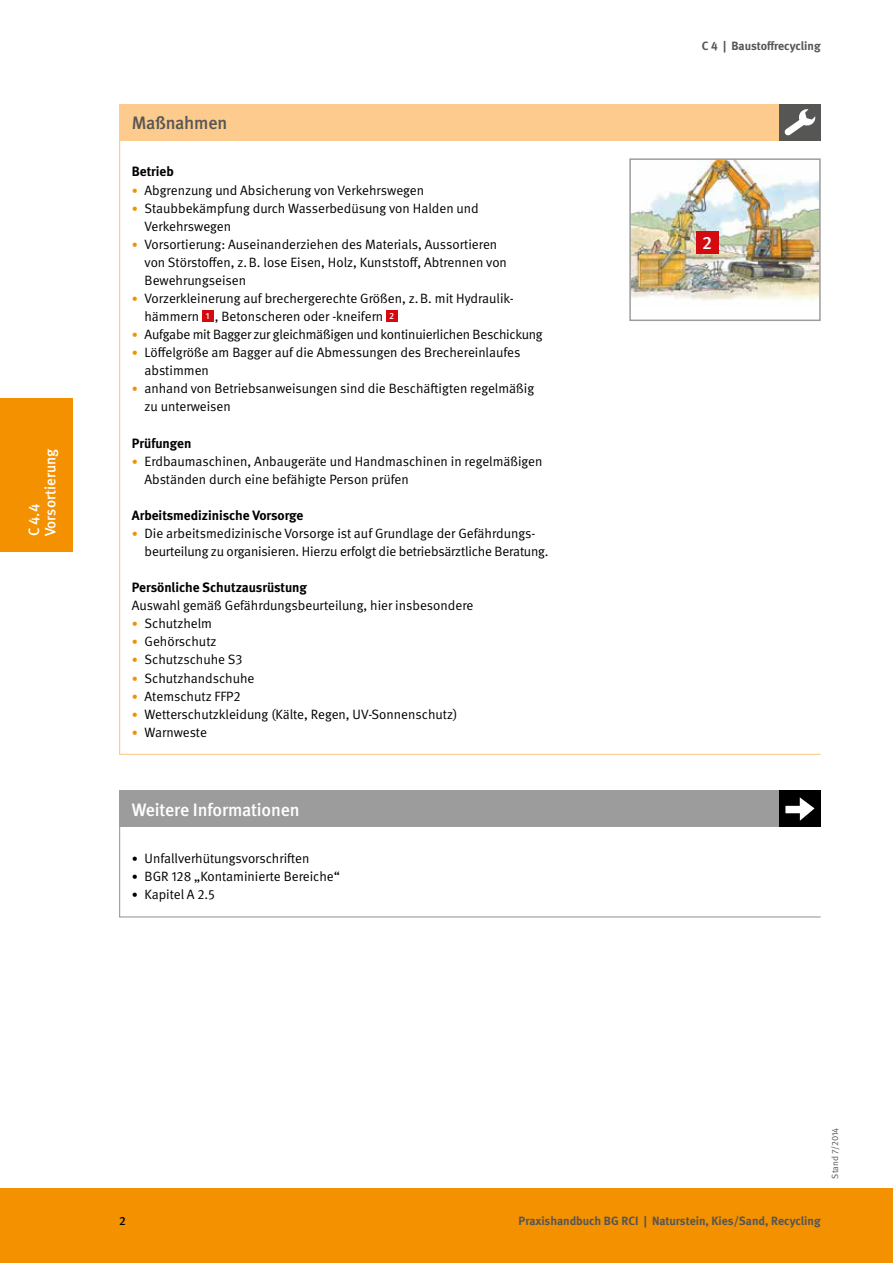
<style>
.page{position:relative;width:893px;height:1263px;background:#fff}
.page>*{position:absolute;margin:0;border:0;box-sizing:border-box;transform-origin:0 0}
.t1{font:500 18px "DGUV Meta";letter-spacing:-.01em;color:#fff}
.t2{font:500 18px "DGUV Meta";letter-spacing:-.01em;color:#565655}
.t3{font:500 15px/16.5px "DGUV Meta";color:#fff}
.t4{font:13.5px/18.1px "DGUV Meta";color:#000}
.t5{font:700 13.5px "DGUV Meta";color:#000}
.t6{font:13.5px "DGUV Meta";letter-spacing:-.02em;color:#000}
.t7{font:700 12px "DGUV Meta";color:#565655}
.t8{font:500 12px "DGUV Meta";color:#000}
.t9{font:9px "DGUV Meta";color:#565655}
.s1{font-size:12px;color:#f39100}
.s2{font-size:12px}
</style>
<div class="page">
<div style="left:0;top:1188px;width:893px;height:75px;background:#f39100"></div>
<svg style="left:119px;top:140px;width:702px;height:615px"></svg>
<div style="left:119px;top:104px;width:702px;height:36px;background:#fccb8d"></div>
<div style="left:779px;top:104px;width:42px;height:36px;background:#565655"></div>
<svg style="left:784px;top:109px;width:31px;height:27px"></svg>
<div style="left:119px;top:791px;width:702px;height:36px;background:#9c9c9d"></div>
<svg style="left:119px;top:827px;width:702px;height:91px"></svg>
<div style="left:779px;top:791px;width:42px;height:36px;background:#000"></div>
<svg style="left:785px;top:797px;width:29px;height:24px"></svg>
<img style="left:632px;top:161px;width:186px;height:145px">
<div style="left:629px;top:158px;width:192px;height:163px;border:2px solid #9c9c9d"></div>
<div style="left:696px;top:231px;width:22px;height:22px;background:#d40a11"></div>
<div style="left:202px;top:310px;width:11px;height:11px;background:#d40a11"></div>
<div style="left:386px;top:310px;width:11px;height:11px;background:#d40a11"></div>
<div style="left:0;top:398px;width:72px;height:153px;background:#f39100"></div>
<p class="t3" style="left:26px;top:536px;width:89px;rotate:-90deg">C 4.4<br>Vorsortierung</p>
<h1 class="t2" style="left:132px;top:112px;width:97px">Maßnahmen</h1>
<p class="t5" style="left:132px;top:164px;width:44px">Betrieb</p>
<p class="t4" style="left:132px;top:181px;width:294px"><span class="s1">•</span> Abgrenzung und Absicherung von Verkehrswegen</p>
<p class="t4" style="left:145px;top:199px;width:336px;text-indent:-13px"><span class="s1">•</span> Staubbekämpfung durch Wasserbedüsung von Halden und<br>Verkehrswegen</p>
<p class="t4" style="left:145px;top:235px;width:364px;text-indent:-13px"><span class="s1">•</span> Vorsortierung: Auseinanderziehen des Materials, Aussortieren von Störstoffen, z.B. lose Eisen, Holz, Kunststoff, Abtrennen von<br>Bewehrungseisen</p>
<p class="t4" style="left:145px;top:290px;width:369px;text-indent:-13px"><span class="s1">•</span> Vorzerkleinerung auf brechergerechte Größen, z.B. mit Hydraulik&shy;hämmern <sup>1</sup> , Betonscheren oder -kneifern <sup>2</sup></p>
<p class="t6" style="left:132px;top:327px;width:412px"><span class="s1">•</span> Aufgabe mit Bagger zur gleichmäßigen und kontinuierlichen Beschickung</p>
<p class="t4" style="left:145px;top:344px;width:377px;text-indent:-13px"><span class="s1">•</span> Löffelgröße am Bagger auf die Abmessungen des Brechereinlaufes abstimmen</p>
<p class="t4" style="left:145px;top:380px;width:391px;text-indent:-13px"><span class="s1">•</span> anhand von Betriebsanweisungen sind die Beschäftigten regelmäßig zu unterweisen</p>
<p class="t5" style="left:132px;top:435px;width:61px">Prüfungen</p>
<p class="t4" style="left:145px;top:452px;width:399px;text-indent:-13px"><span class="s1">•</span> Erdbaumaschinen, Anbaugeräte und Handmaschinen in regelmäßigen<br>Abständen durch eine befähigte Person prüfen</p>
<p class="t5" style="left:132px;top:507px;width:173px">Arbeitsmedizinische Vorsorge</p>
<p class="t4" style="left:145px;top:524px;width:405px;text-indent:-13px"><span class="s1">•</span> Die arbeitsmedizinische Vorsorge ist auf Grundlage der Gefährdungs&shy;beurteilung zu organisieren. Hierzu erfolgt die betriebsärztliche Beratung.</p>
<p class="t5" style="left:132px;top:579px;width:177px">Persönliche Schutzausrüstung</p>
<p class="t4" style="left:132px;top:597px;width:343px">Auswahl gemäß Gefährdungsbeurteilung, hier insbesondere</p>
<p class="t4" style="left:132px;top:615px;width:82px"><span class="s1">•</span> Schutzhelm</p>
<p class="t4" style="left:132px;top:633px;width:86px"><span class="s1">•</span> Gehörschutz</p>
<p class="t4" style="left:132px;top:651px;width:112px"><span class="s1">•</span> Schutzschuhe S3</p>
<p class="t4" style="left:132px;top:669px;width:124px"><span class="s1">•</span> Schutzhandschuhe</p>
<p class="t4" style="left:132px;top:687px;width:110px"><span class="s1">•</span> Atemschutz FFP2</p>
<p class="t4" style="left:132px;top:705px;width:327px"><span class="s1">•</span> Wetterschutzkleidung (Kälte, Regen, UV-Sonnenschutz)</p>
<p class="t4" style="left:132px;top:723px;width:77px"><span class="s1">•</span> Warnweste</p>
<h1 class="t1" style="left:132px;top:799px;width:169px">Weitere Informationen</h1>
<p class="t4" style="left:132px;top:850px;width:179px"><span class="s2">•</span> Unfallverhütungsvorschriften</p>
<p class="t4" style="left:132px;top:868px;width:210px"><span class="s2">•</span> BGR 128 „Kontaminierte Bereiche“</p>
<p class="t4" style="left:132px;top:886px;width:84px"><span class="s2">•</span> Kapitel A 2.5</p>
<p class="t7" style="left:702px;top:39px;width:120px">C 4 | Baustoffrecycling</p>
<h1 class="t1" style="left:702px;top:232px;width:11px">2</h1>
<p class="t8" style="left:119px;top:1213px;width:8px">2</p>
<p class="t9" style="left:830px;top:1178px;width:52px;rotate:-90deg">Stand 7/2014</p>
<p class="t7" style="left:519px;top:1213px;width:304px">Praxishandbuch BG RCI | Naturstein, Kies/Sand, Recycling</p>
</div>
